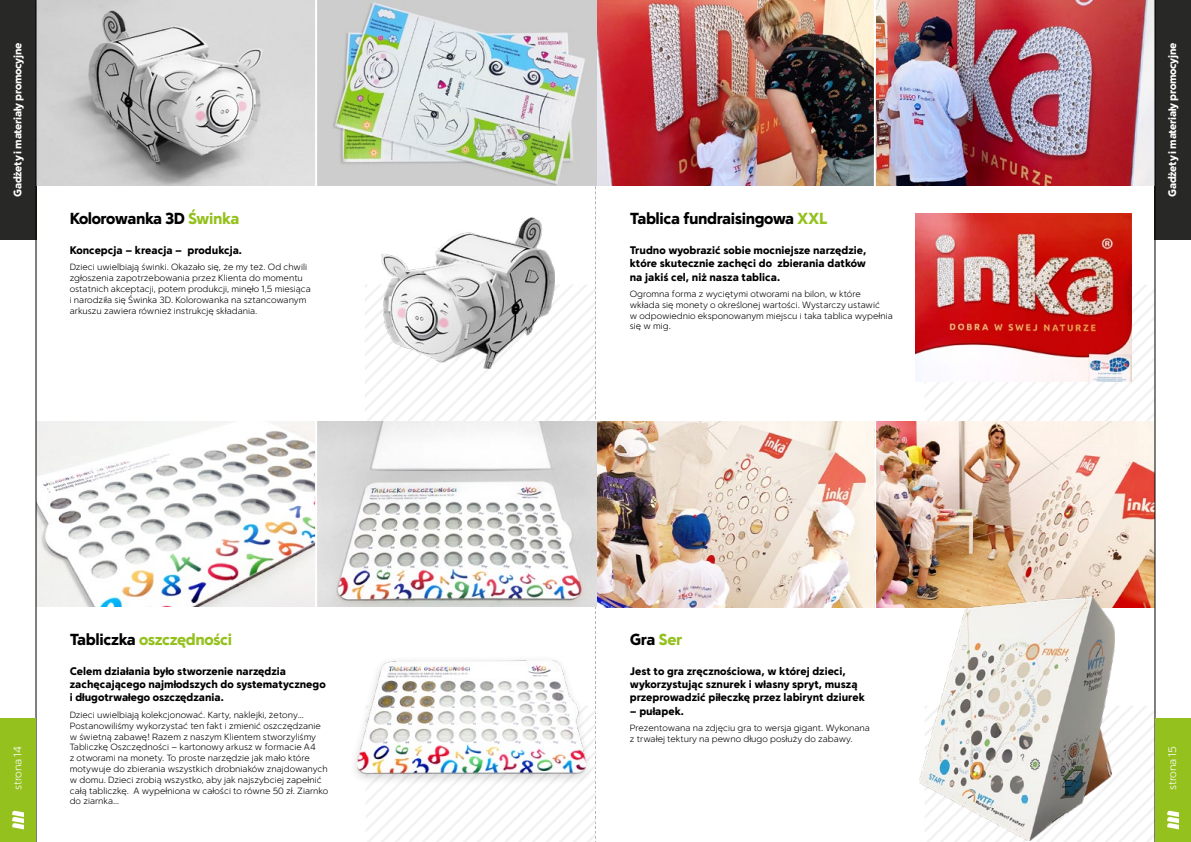
<style>
.page{position:relative;width:1191px;height:842px;background:#fff}
.page>*{position:absolute;margin:0;border:0;box-sizing:border-box;transform-origin:0 0}
.t1{font:900 16px "Simple Sans";letter-spacing:-.025em;color:#000}
.t2{font:900 16px "Simple Sans";letter-spacing:-.025em;color:#95c11f}
.t3{font:900 11px/13.2px "Simple Sans";color:#000}
.t4{font:900 11px "Simple Sans";letter-spacing:-.025em;color:#fff}
.t5{font:300 11px "Simple Sans";letter-spacing:-.025em;color:#fff}
.t6{font:300 9px/10.8px "Simple Sans";color:#000}
.s1{color:#95c11f}
.s2{color:#000}
</style>
<div class="page">
<img style="left:37px;top:421px;width:1117px;height:186px">
<svg style="left:927px;top:706px;width:227px;height:136px"></svg>
<div style="left:1154px;top:0;width:37px;height:240px;background:#282827"></div>
<div style="left:0;top:0;width:36px;height:240px;background:#282827"></div>
<svg style="left:925px;top:285px;width:229px;height:136px"></svg>
<img style="left:37px;top:0;width:1117px;height:186px">
<img style="left:919px;top:596px;width:195px;height:244px">
<img style="left:916px;top:214px;width:215px;height:167px">
<img style="left:357px;top:724px;width:8px;height:50px">
<hr style="left:874px;top:417px;width:2px;height:194px;background:#fff">
<hr style="left:315px;top:417px;width:2px;height:194px;background:#fff">
<hr style="left:874px;top:0;width:2px;height:193px;background:#fff">
<svg style="left:365px;top:0;width:231px;height:842px"></svg>
<hr style="left:315px;top:0;width:2px;height:193px;background:#fff">
<img style="left:381px;top:218px;width:173px;height:151px">
<hr style="left:1154px;top:0;width:1px;height:842px;background:#000">
<hr style="left:36px;top:0;width:1px;height:842px;background:#000">
<div style="left:1155px;top:718px;width:36px;height:124px;background:#95c11f"></div>
<div style="left:0;top:718px;width:36px;height:124px;background:#95c11f"></div>
<svg style="left:1167px;top:810px;width:12px;height:19px"></svg>
<svg style="left:12px;top:810px;width:12px;height:19px"></svg>
<p class="t4" style="left:11px;top:197px;width:155px;rotate:-90deg">Gadżety i materiały promocyjne</p>
<p class="t4" style="left:1165px;top:197px;width:155px;rotate:-90deg">Gadżety i materiały promocyjne</p>
<h1 class="t1" style="left:70px;top:208px;width:171px">Kolorowanka 3D <span class="s1">Świnka</span></h1>
<p class="t3" style="left:70px;top:243px;width:174px">Koncepcja – kreacja – produkcja.</p>
<p class="t6" style="left:70px;top:262px;width:243px">Dzieci uwielbiają świnki. Okazało się, że my też. Od chwili zgłoszenia zapotrzebowania przez Klienta do momentu ostatnich akceptacji, potem produkcji, minęło 1,5 miesiąca i narodziła się Świnka 3D. Kolorowanka na sztancowanym arkuszu zawiera również instrukcję składania.</p>
<h1 class="t1" style="left:630px;top:209px;width:199px">Tablica fundraisingowa <span class="s1">XXL</span></h1>
<p class="t3" style="left:630px;top:244px;width:238px;text-align:justify">Trudno wyobrazić sobie mocniejsze narzędzie, które skutecznie zachęci do zbierania datków na jakiś cel, niż nasza tablica.</p>
<p class="t6" style="left:630px;top:288px;width:264px">Ogromna forma z wyciętymi otworami na bilon, w które wkłada się monety o określonej wartości. Wystarczy ustawić<br>w odpowiednio eksponowanym miejscu i taka tablica wypełnia się w mig.</p>
<h1 class="t2" style="left:70px;top:629px;width:164px"><span class="s2">Tabliczka</span> oszczędności</h1>
<p class="t3" style="left:70px;top:664px;width:257px">Celem działania było stworzenie narzędzia zachęcającego najmłodszych do systematycznego i długotrwałego oszczędzania.</p>
<p class="t6" style="left:70px;top:709px;width:260px">Dzieci uwielbiają kolekcjonować. Karty, naklejki, żetony… Postanowiliśmy wykorzystać ten fakt i zmienić oszczędzanie w świetną zabawę! Razem z naszym Klientem stworzyliśmy Tabliczkę Oszczędności – kartonowy arkusz w formacie A4<br>z otworami na monety. To proste narzędzie jak mało które motywuje do zbierania wszystkich drobniaków znajdowanych w domu. Dzieci zrobią wszystko, aby jak najszybciej zapełnić całą tabliczkę. A wypełniona w całości to równe 50 zł. Ziarnko do ziarnka…</p>
<h1 class="t1" style="left:630px;top:629px;width:54px">Gra <span class="s1">Ser</span></h1>
<p class="t3" style="left:630px;top:664px;width:236px">Jest to gra zręcznościowa, w której dzieci, wykorzystując sznurek i własny spryt, muszą przeprowadzić piłeczkę przez labirynt dziurek</p>
<p class="t3" style="left:630px;top:704px;width:56px">– pułapek.</p>
<p class="t6" style="left:630px;top:722px;width:242px">Prezentowana na zdjęciu gra to wersja gigant. Wykonana z trwałej tektury na pewno długo posłuży do zabawy.</p>
<p class="t5" style="left:11px;top:790px;width:45px;rotate:-90deg">strona 14</p>
<p class="t5" style="left:1165px;top:790px;width:45px;rotate:-90deg">strona 15</p>
</div>
